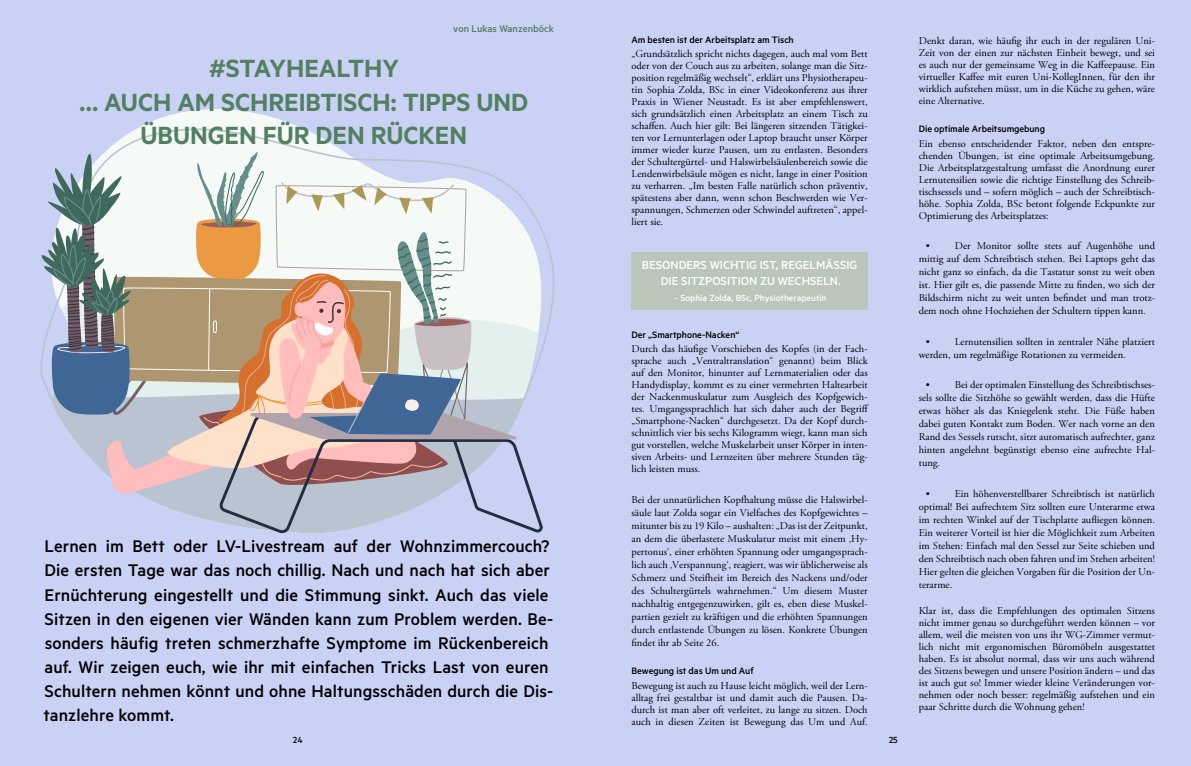
<style>
.page{position:relative;width:1191px;height:766px;background:#fff}
.page>*{position:absolute;margin:0;border:0;box-sizing:border-box;transform-origin:0 0}
.t1{font:600 28px/33.6px "Metric";color:#538060;text-align:center}
.t2{font:500 19px/24px "Metric";letter-spacing:.005em;color:#000}
.t3{font:500 13px/16px "Metric";color:#fff;text-align:center}
.t4{font:500 11px "Metric";color:#538060}
.t5{font:10.5px/12px "Adobe Garamond Pro";color:#000;text-align:justify}
.t6{font:500 10.5px "Metric";letter-spacing:-.005em;color:#000}
.t7{font:500 10px "Metric";color:#fff}
.t8{font:500 10px "Metric";color:#000}
</style>
<div class="page">
<div style="left:0;top:0;width:1191px;height:765px;background:#c9d1f5"></div>
<svg style="left:140px;top:495px;width:77px;height:27px;fill:#bac4d1"></svg>
<svg style="left:40px;top:117px;width:515px;height:295px"></svg>
<svg style="left:217px;top:412px;width:326px;height:122px"></svg>
<svg style="left:41px;top:151px;width:476px;height:344px;background:#c5bfbd"></svg>
<div style="left:631px;top:252px;width:236px;height:57px;background:#bac6b9"></div>
<p class="t4" style="left:453px;top:22px;width:102px">von Lukas Wanzenböck</p>
<h1 class="t1" style="left:79px;top:51px;width:450px">#STAYHEALTHY<br>… AUCH AM SCHREIBTISCH: TIPPS UND<br>ÜBUNGEN FÜR DEN RÜCKEN</h1>
<p class="t2" style="left:44px;top:534px;width:511px">Lernen im Bett oder LV-Livestream auf der Wohnzimmercouch?<br>Die ersten Tage war das noch chillig. Nach und nach hat sich aber Ernüchterung eingestellt und die Stimmung sinkt. Auch das viele Sitzen in den eigenen vier Wänden kann zum Problem werden. Be&shy;sonders häufig treten schmerzhafte Symptome im Rückenbereich auf. Wir zeigen euch, wie ihr mit einfachen Tricks Last von euren Schultern nehmen könnt und ohne Haltungsschäden durch die Dis&shy;tanzlehre kommt.</p>
<p class="t8" style="left:293px;top:733px;width:11px">24</p>
<p class="t6" style="left:631px;top:33px;width:164px">Am besten ist der Arbeitsplatz am Tisch</p>
<p class="t5" style="left:631px;top:48px;width:238px">„Grundsätzlich spricht nichts dagegen, auch mal vom Bett oder von der Couch aus zu arbeiten, solange man die Sitz&shy;position regelmäßig wechselt“, erklärt uns Physiotherapeu&shy;tin Sophia Zolda, BSc in einer Videokonferenz aus ihrer Praxis in Wiener Neustadt. Es ist aber empfehlenswert, sich grundsätzlich einen Arbeitsplatz an einem Tisch zu schaffen. Auch hier gilt: Bei längeren sitzenden Tätigkei&shy;ten vor Lernunterlagen oder Laptop braucht unser Körper immer wieder kurze Pausen, um zu entlasten. Besonders der Schultergürtel- und Halswirbelsäulenbereich sowie die Lendenwirbelsäule mögen es nicht, lange in einer Position zu verharren. „Im besten Falle natürlich schon präventiv, spätestens aber dann, wenn schon Beschwerden wie Ver&shy;spannungen, Schmerzen oder Schwindel auftreten“, appel&shy;liert sie.</p>
<p class="t3" style="left:642px;top:257px;width:217px">BESONDERS WICHTIG IST, REGELMÄSSIG<br>DIE SITZPOSITION ZU WECHSELN.</p>
<p class="t7" style="left:675px;top:292px;width:153px">- Sophia Zolda, BSc, Physiotherapeutin</p>
<p class="t6" style="left:631px;top:328px;width:109px">Der „Smartphone-Nacken“</p>
<p class="t5" style="left:631px;top:343px;width:239px">Durch das häufige Vorschieben des Kopfes (in der Fach&shy;sprache auch „Ventraltranslation“ genannt) beim Blick auf den Monitor, hinunter auf Lernmaterialien oder das Handydisplay, kommt es zu einer vermehrten Haltearbeit der Nackenmuskulatur zum Ausgleich des Kopfgewich&shy;tes. Umgangssprachlich hat sich daher auch der Begriff „Smartphone-Nacken“ durchgesetzt. Da der Kopf durch&shy;schnittlich vier bis sechs Kilogramm wiegt, kann man sich gut vorstellen, welche Muskelarbeit unser Körper in inten&shy;siven Arbeits- und Lernzeiten über mehrere Stunden täg&shy;lich leisten muss.</p>
<p class="t5" style="left:631px;top:493px;width:238px;line-height:13px">Bei der unnatürlichen Kopfhaltung müsse die Halswirbel&shy;säule laut Zolda sogar ein Vielfaches des Kopfgewichtes – mitunter bis zu 19 Kilo – aushalten: „Das ist der Zeitpunkt, an dem die überlastete Muskulatur meist mit einem ‚Hy&shy;pertonus‘, einer erhöhten Spannung oder umgangssprach&shy;lich auch ‚Verspannung‘, reagiert, was wir üblicherweise als Schmerz und Steifheit im Bereich des Nackens und/oder des Schultergürtels wahrnehmen.“ Um diesem Muster nachhaltig entgegenzuwirken, gilt es, eben diese Muskel&shy;partien gezielt zu kräftigen und die erhöhten Spannungen durch entlastende Übungen zu lösen. Konkrete Übungen findet ihr ab Seite 26.</p>
<p class="t6" style="left:631px;top:664px;width:124px">Bewegung ist das Um und Auf</p>
<p class="t5" style="left:631px;top:679px;width:238px">Bewegung ist auch zu Hause leicht möglich, weil der Lern&shy;alltag frei gestaltbar ist und damit auch die Pausen. Da&shy;durch ist man aber oft verleitet, zu lange zu sitzen. Doch auch in diesen Zeiten ist Bewegung das Um und Auf.</p>
<p class="t8" style="left:888px;top:733px;width:11px">25</p>
<p class="t5" style="left:918px;top:35px;width:238px">Denkt daran, wie häufig ihr euch in der regulären Uni-Zeit von der einen zur nächsten Einheit bewegt, und sei es auch nur der gemeinsame Weg in die Kaffeepause. Ein virtueller Kaffee mit euren Uni-KollegInnen, für den ihr wirklich aufstehen müsst, um in die Küche zu gehen, wäre eine Alternative.</p>
<p class="t6" style="left:918px;top:123px;width:128px">Die optimale Arbeitsumgebung</p>
<p class="t5" style="left:918px;top:138px;width:238px">Ein ebenso entscheidender Faktor, neben den entspre&shy;chenden Übungen, ist eine optimale Arbeitsumgebung.<br>Die Arbeitsplatzgestaltung umfasst die Anordnung eurer Lernutensilien sowie die richtige Einstellung des Schreib&shy;tischsessels und – sofern möglich – auch der Schreibtisch&shy;höhe. Sophia Zolda, BSc betont folgende Eckpunkte zur Optimierung des Arbeitsplatzes:</p>
<p class="t5" style="left:918px;top:240px;width:238px;line-height:13px;text-indent:7px">• Der Monitor sollte stets auf Augenhöhe und mittig auf dem Schreibtisch stehen. Bei Laptops geht das nicht ganz so einfach, da die Tastatur sonst zu weit oben ist. Hier gilt es, die passende Mitte zu finden, wo sich der Bildschirm nicht zu weit unten befindet und man trotz&shy;dem noch ohne Hochziehen der Schultern tippen kann.</p>
<p class="t5" style="left:918px;top:335px;width:238px;line-height:13px;text-indent:7px">• Lernutensilien sollten in zentraler Nähe platziert werden, um regelmäßige Rotationen zu vermeiden.</p>
<p class="t5" style="left:918px;top:379px;width:238px;line-height:13px;text-indent:7px">• Bei der optimalen Einstellung des Schreibtischses&shy;sels sollte die Sitzhöhe so gewählt werden, dass die Hüfte etwas höher als das Kniegelenk steht. Die Füße haben dabei guten Kontakt zum Boden. Wer nach vorne an den Rand des Sessels rutscht, sitzt automatisch aufrechter, ganz hinten angelehnt begünstigt ebenso eine aufrechte Hal&shy;tung.</p>
<p class="t5" style="left:918px;top:487px;width:238px;line-height:13px;text-indent:7px">• Ein höhenverstellbarer Schreibtisch ist natürlich optimal! Bei aufrechtem Sitz sollten eure Unterarme etwa im rechten Winkel auf der Tischplatte aufliegen können.<br>Ein weiterer Vorteil ist hier die Möglichkeit zum Arbeiten im Stehen: Einfach mal den Sessel zur Seite schieben und den Schreibtisch nach oben fahren und im Stehen arbeiten!<br>Hier gelten die gleichen Vorgaben für die Position der Un&shy;terarme.</p>
<p class="t5" style="left:918px;top:605px;width:238px">Klar ist, dass die Empfehlungen des optimalen Sitzens nicht immer genau so durchgeführt werden können – vor allem, weil die meisten von uns ihr WG-Zimmer vermut&shy;lich nicht mit ergonomischen Büromöbeln ausgestattet haben. Es ist absolut normal, dass wir uns auch während des Sitzens bewegen und unsere Position ändern – und das ist auch gut so! Immer wieder kleine Veränderungen vor&shy;nehmen oder noch besser: regelmäßig aufstehen und ein paar Schritte durch die Wohnung gehen!</p>
</div>
